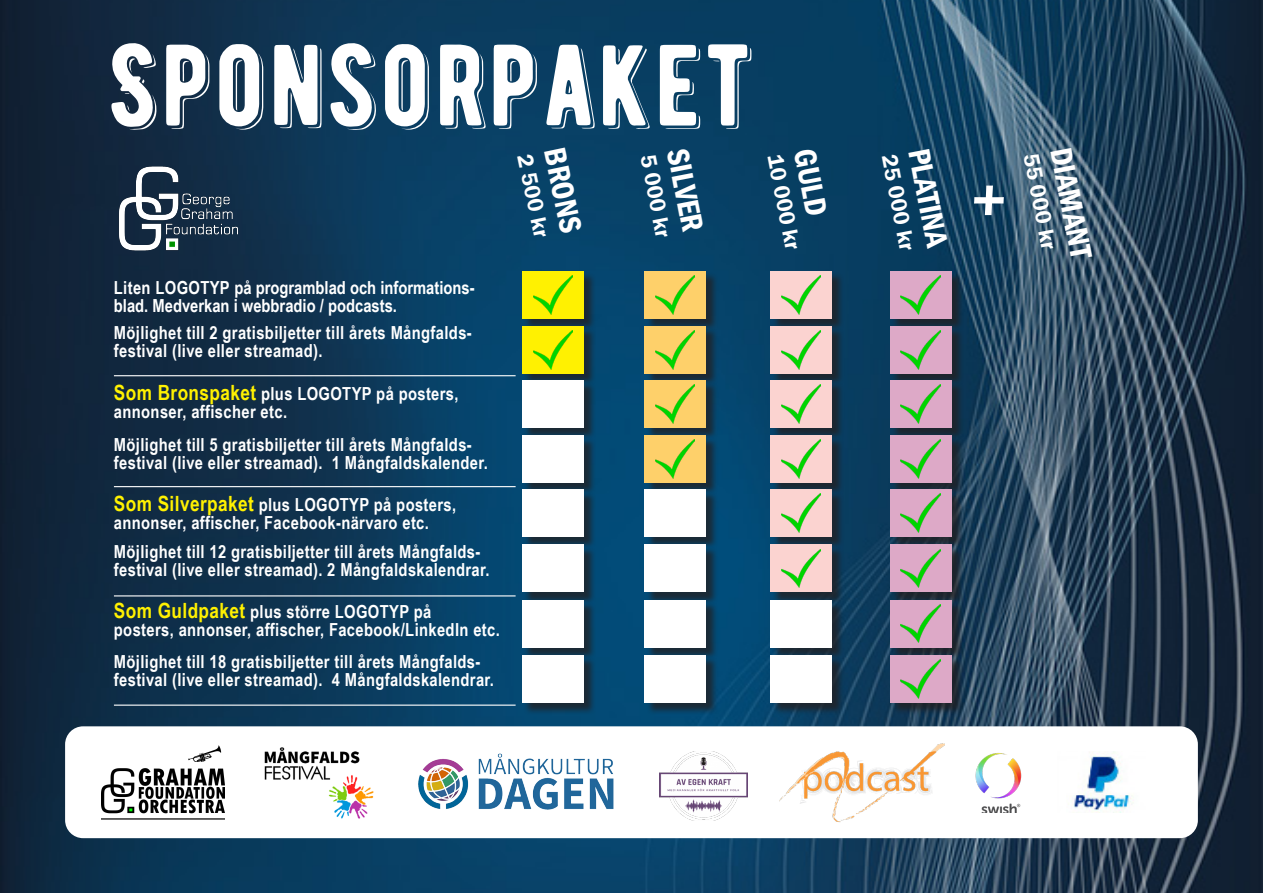
<style>
.page{position:relative;width:1263px;height:893px;background:#fff}
.page>*{position:absolute;margin:0;border:0;box-sizing:border-box;transform-origin:0 0}
.t1{font:115.5px "BERNIERSHADE";color:#fff}
.t2{font:700 52.5px "Eras ITC";color:#fff}
.t3{font:600 condensed 31.5px "Franklin Gothic";color:#fff}
.t4{font:600 22.5px "Franklin Gothic";color:#fff}
.t5{font:700 18px/18px "Arial Narrow";letter-spacing:.02em;color:#fff}
.t6{font:700 18px/18px "Arial Narrow";color:#fff}
.s1{font-size:21px;color:#fff101}
</style>
<div class="page">
<img style="left:0;top:0;width:1263px;height:893px">
<img style="left:108px;top:159px;width:141px;height:99px">
<div style="left:65px;top:726px;width:1133px;height:112px;background:#fff;border-radius:18px"></div>
<img style="left:101px;top:745px;width:123px;height:74px">
<img style="left:418px;top:753px;width:196px;height:57px">
<img style="left:264px;top:747px;width:110px;height:72px">
<img style="left:1072px;top:752px;width:62px;height:60px">
<img style="left:975px;top:753px;width:46px;height:59px">
<img style="left:659px;top:752px;width:88px;height:68px">
<img style="left:779px;top:743px;width:165px;height:79px">
<div style="left:524px;top:272px;width:72px;height:59px;background:#231f20;opacity:.75"></div>
<div style="left:522px;top:271px;width:61px;height:48px;background:#fff101"></div>
<img style="left:533px;top:276px;width:40px;height:38px">
<div style="left:646px;top:272px;width:72px;height:59px;background:#231f20;opacity:.75"></div>
<div style="left:644px;top:271px;width:62px;height:48px;background:#fed06a"></div>
<img style="left:655px;top:276px;width:40px;height:38px">
<div style="left:772px;top:272px;width:72px;height:59px;background:#231f20;opacity:.75"></div>
<div style="left:770px;top:271px;width:62px;height:48px;background:#fbd3d0"></div>
<img style="left:781px;top:276px;width:40px;height:38px">
<div style="left:891px;top:272px;width:73px;height:59px;background:#231f20;opacity:.75"></div>
<div style="left:890px;top:271px;width:61px;height:48px;background:#dda9c7"></div>
<img style="left:901px;top:276px;width:39px;height:38px">
<div style="left:524px;top:327px;width:72px;height:59px;background:#231f20;opacity:.75"></div>
<div style="left:522px;top:326px;width:61px;height:48px;background:#fff101"></div>
<img style="left:533px;top:331px;width:40px;height:38px">
<div style="left:646px;top:327px;width:72px;height:59px;background:#231f20;opacity:.75"></div>
<div style="left:644px;top:326px;width:62px;height:48px;background:#fed06a"></div>
<img style="left:655px;top:331px;width:40px;height:38px">
<div style="left:891px;top:327px;width:73px;height:59px;background:#231f20;opacity:.75"></div>
<div style="left:890px;top:326px;width:61px;height:48px;background:#dda9c7"></div>
<img style="left:901px;top:331px;width:39px;height:38px">
<div style="left:772px;top:327px;width:72px;height:59px;background:#231f20;opacity:.75"></div>
<div style="left:770px;top:326px;width:62px;height:48px;background:#fbd3d0"></div>
<img style="left:781px;top:331px;width:40px;height:38px">
<div style="left:524px;top:382px;width:72px;height:58px;background:#231f20;opacity:.75"></div>
<div style="left:522px;top:380px;width:61px;height:48px;background:#fff"></div>
<div style="left:646px;top:382px;width:72px;height:58px;background:#231f20;opacity:.75"></div>
<div style="left:644px;top:380px;width:62px;height:48px;background:#fed06a"></div>
<img style="left:655px;top:385px;width:40px;height:38px">
<div style="left:891px;top:382px;width:73px;height:58px;background:#231f20;opacity:.75"></div>
<div style="left:890px;top:380px;width:61px;height:48px;background:#dda9c7"></div>
<img style="left:901px;top:385px;width:39px;height:38px">
<div style="left:772px;top:382px;width:72px;height:58px;background:#231f20;opacity:.75"></div>
<div style="left:770px;top:380px;width:62px;height:48px;background:#fbd3d0"></div>
<img style="left:781px;top:385px;width:40px;height:38px">
<div style="left:524px;top:437px;width:72px;height:59px;background:#231f20;opacity:.75"></div>
<div style="left:522px;top:435px;width:61px;height:48px;background:#fff"></div>
<div style="left:646px;top:437px;width:72px;height:59px;background:#231f20;opacity:.75"></div>
<div style="left:644px;top:435px;width:62px;height:48px;background:#fed06a"></div>
<img style="left:655px;top:440px;width:40px;height:38px">
<div style="left:891px;top:437px;width:73px;height:59px;background:#231f20;opacity:.75"></div>
<div style="left:890px;top:435px;width:61px;height:48px;background:#dda9c7"></div>
<img style="left:901px;top:440px;width:39px;height:38px">
<div style="left:772px;top:437px;width:72px;height:59px;background:#231f20;opacity:.75"></div>
<div style="left:770px;top:435px;width:62px;height:48px;background:#fbd3d0"></div>
<img style="left:781px;top:440px;width:40px;height:38px">
<div style="left:524px;top:491px;width:72px;height:59px;background:#231f20;opacity:.75"></div>
<div style="left:522px;top:489px;width:61px;height:48px;background:#fff"></div>
<div style="left:891px;top:491px;width:73px;height:59px;background:#231f20;opacity:.75"></div>
<div style="left:890px;top:489px;width:61px;height:48px;background:#dda9c7"></div>
<img style="left:901px;top:494px;width:39px;height:39px">
<div style="left:772px;top:491px;width:72px;height:59px;background:#231f20;opacity:.75"></div>
<div style="left:770px;top:489px;width:62px;height:48px;background:#fbd3d0"></div>
<img style="left:781px;top:494px;width:40px;height:39px">
<div style="left:646px;top:491px;width:72px;height:59px;background:#231f20;opacity:.75"></div>
<div style="left:644px;top:489px;width:62px;height:48px;background:#fff"></div>
<div style="left:524px;top:546px;width:72px;height:59px;background:#231f20;opacity:.75"></div>
<div style="left:522px;top:545px;width:61px;height:47px;background:#fff"></div>
<div style="left:891px;top:546px;width:73px;height:59px;background:#231f20;opacity:.75"></div>
<div style="left:890px;top:545px;width:61px;height:47px;background:#dda9c7"></div>
<img style="left:901px;top:549px;width:39px;height:39px">
<div style="left:772px;top:546px;width:72px;height:59px;background:#231f20;opacity:.75"></div>
<div style="left:770px;top:545px;width:62px;height:47px;background:#fbd3d0"></div>
<img style="left:781px;top:549px;width:40px;height:39px">
<div style="left:646px;top:546px;width:72px;height:59px;background:#231f20;opacity:.75"></div>
<div style="left:644px;top:545px;width:62px;height:47px;background:#fff"></div>
<div style="left:524px;top:601px;width:72px;height:59px;background:#231f20;opacity:.75"></div>
<div style="left:522px;top:600px;width:61px;height:47px;background:#fff"></div>
<div style="left:891px;top:601px;width:73px;height:59px;background:#231f20;opacity:.75"></div>
<div style="left:890px;top:600px;width:61px;height:47px;background:#dda9c7"></div>
<img style="left:901px;top:604px;width:39px;height:39px">
<div style="left:646px;top:601px;width:72px;height:59px;background:#231f20;opacity:.75"></div>
<div style="left:644px;top:600px;width:62px;height:47px;background:#fff"></div>
<div style="left:524px;top:656px;width:72px;height:59px;background:#231f20;opacity:.75"></div>
<div style="left:522px;top:655px;width:61px;height:47px;background:#fff"></div>
<div style="left:891px;top:656px;width:73px;height:59px;background:#231f20;opacity:.75"></div>
<div style="left:890px;top:655px;width:61px;height:47px;background:#dda9c7"></div>
<img style="left:901px;top:659px;width:39px;height:39px">
<div style="left:646px;top:656px;width:72px;height:59px;background:#231f20;opacity:.75"></div>
<div style="left:644px;top:655px;width:62px;height:47px;background:#fff"></div>
<div style="left:772px;top:601px;width:72px;height:59px;background:#231f20;opacity:.75"></div>
<div style="left:770px;top:600px;width:62px;height:47px;background:#fff"></div>
<div style="left:772px;top:656px;width:72px;height:59px;background:#231f20;opacity:.75"></div>
<div style="left:770px;top:655px;width:62px;height:47px;background:#fff"></div>
<hr style="left:114px;top:375px;width:402px;height:1px;background:#fff">
<hr style="left:114px;top:486px;width:402px;height:1px;background:#fff">
<hr style="left:114px;top:595px;width:402px;height:1px;background:#fff">
<hr style="left:114px;top:705px;width:402px;height:1px;background:#fff">
<p class="t1" style="left:108px;top:-10px;width:648px">SPONSORPAKET</p>
<p class="t4" style="left:538px;top:152px;width:86px;rotate:78deg">2 500 kr</p>
<p class="t3" style="left:698px;top:145px;width:86px;rotate:79deg">SILVER</p>
<p class="t4" style="left:788px;top:152px;width:99px;rotate:79deg">10 000 kr</p>
<p class="t3" style="left:825px;top:145px;width:69px;rotate:79deg">GULD</p>
<p class="t4" style="left:903px;top:152px;width:99px;rotate:79deg">25 000 kr</p>
<p class="t3" style="left:575px;top:144px;width:88px;rotate:78deg">BRONS</p>
<p class="t4" style="left:661px;top:152px;width:86px;rotate:79deg">5 000 kr</p>
<p class="t3" style="left:939px;top:145px;width:102px;rotate:79deg">PLATINA</p>
<p class="t6" style="left:114px;top:278px;width:362px">Liten LOGOTYP på programblad och informations&shy;blad. Medverkan i webbradio / podcasts.</p>
<p class="t5" style="left:114px;top:323px;width:359px">Möjlighet till 2 gratisbiljetter till årets Mångfalds-</p>
<p class="t5" style="left:114px;top:341px;width:210px">festival (live eller streamad).</p>
<p class="t5" style="left:114px;top:384px;width:346px"><span class="s1">Som Bronspaket</span> plus LOGOTYP på posters,</p>
<p class="t5" style="left:114px;top:402px;width:175px">annonser, affischer etc.</p>
<p class="t5" style="left:114px;top:435px;width:359px">Möjlighet till 5 gratisbiljetter till årets Mångfalds-</p>
<p class="t5" style="left:114px;top:453px;width:375px">festival (live eller streamad). 1 Mångfaldskalender.</p>
<p class="t5" style="left:114px;top:495px;width:344px"><span class="s1">Som Silverpaket</span> plus LOGOTYP på posters,</p>
<p class="t5" style="left:114px;top:513px;width:317px">annonser, affischer, Facebook-närvaro etc.</p>
<p class="t5" style="left:114px;top:542px;width:368px">Möjlighet till 12 gratisbiljetter till årets Mångfalds-</p>
<p class="t5" style="left:114px;top:560px;width:377px">festival (live eller streamad). 2 Mångfaldskalendrar.</p>
<p class="t5" style="left:114px;top:602px;width:387px"><span class="s1">Som Guldpaket</span> plus större LOGOTYP på<br>posters, annonser, affischer, Facebook/LinkedIn etc.</p>
<p class="t5" style="left:114px;top:652px;width:368px">Möjlighet till 18 gratisbiljetter till årets Mångfalds-</p>
<p class="t5" style="left:114px;top:670px;width:382px">festival (live eller streamad). 4 Mångfaldskalendrar.</p>
<p class="t2" style="left:971px;top:171px;width:36px">+</p>
<p class="t3" style="left:1081px;top:144px;width:114px;rotate:79deg">DIAMANT</p>
<p class="t4" style="left:1044px;top:151px;width:99px;rotate:79deg">55 000 kr</p>
</div>
